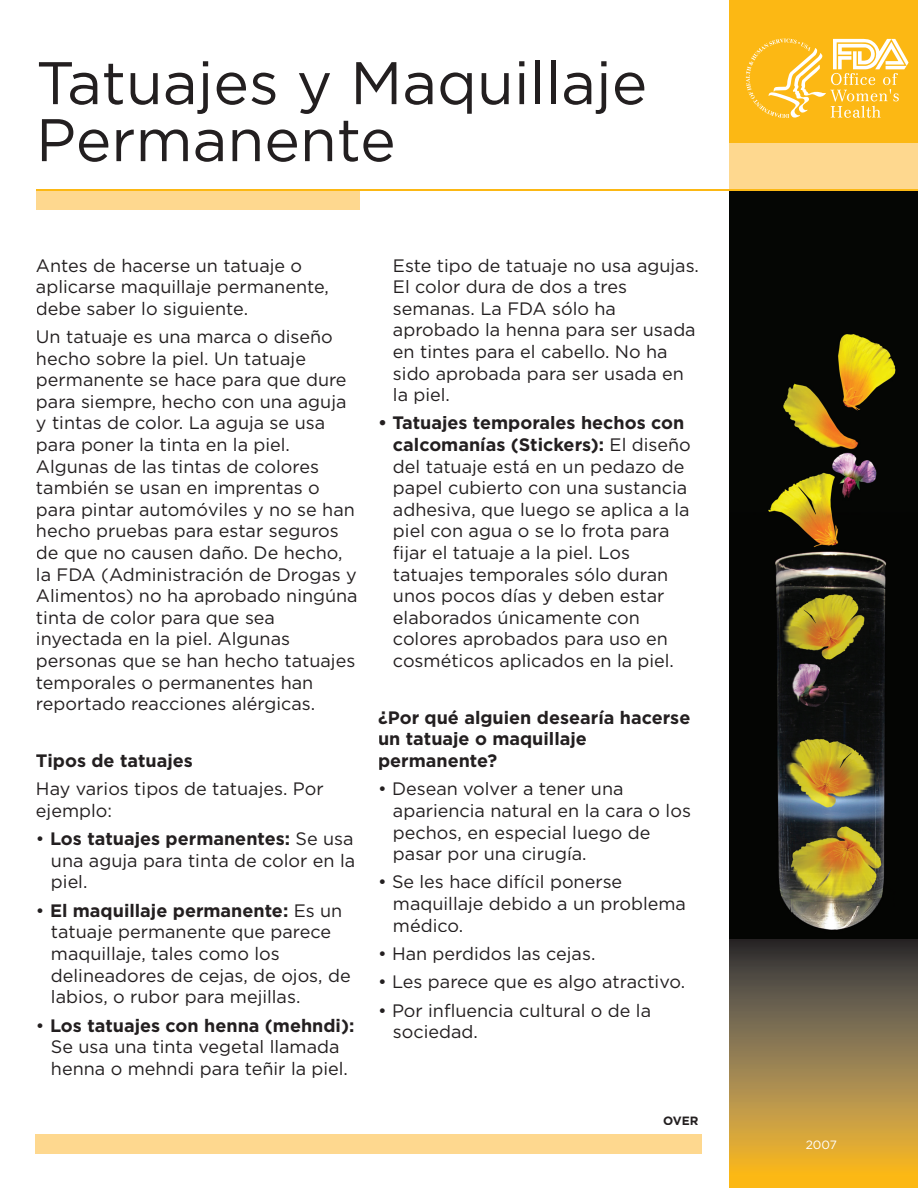
<style>
.page{position:relative;width:918px;height:1188px;background:#fff}
.page>*{position:absolute;margin:0;border:0;box-sizing:border-box;transform-origin:0 0}
.t1{font:60px/57px "Gotham";color:#231f20}
.t2{font:18px/21.6px "Gotham";color:#231f20}
.t3{font:700 18px/21.6px "Gotham";color:#231f20}
.t4{font:700 12px "Gotham";color:#231f20}
.t5{font:12px "Gotham";color:#fff}
.s1{font-weight:700}
</style>
<div class="page">
<img style="left:729px;top:190px;width:189px;height:750px">
<svg style="left:729px;top:940px;width:189px;height:248px"></svg>
<div style="left:36px;top:1134px;width:666px;height:19px;background:#fed88f"></div>
<div style="left:36px;top:190px;width:324px;height:19px;background:#fed88f"></div>
<div style="left:729px;top:0;width:189px;height:145px;background:#fcb814"></div>
<svg style="left:746px;top:39px;width:163px;height:79px"></svg>
<div style="left:729px;top:143px;width:189px;height:47px;background:#fed88f"></div>
<hr style="left:36px;top:189px;width:882px;height:1px;background:#fcb814">
<h1 class="t1" style="left:36px;top:53px;width:613px">Tatuajes y Maquillaje<br>Permanente</h1>
<p class="t2" style="left:36px;top:254px;width:295px">Antes de hacerse un tatuaje o aplicarse maquillaje permanente, debe saber lo siguiente.</p>
<p class="t2" style="left:36px;top:326px;width:323px">Un tatuaje es una marca o diseño hecho sobre la piel. Un tatuaje permanente se hace para que dure para siempre, hecho con una aguja y tintas de color. La aguja se usa para poner la tinta en la piel.<br>Algunas de las tintas de colores también se usan en imprentas o para pintar automóviles y no se han hecho pruebas para estar seguros de que no causen daño. De hecho, la FDA (Administración de Drogas y<br>Alimentos) no ha aprobado ningúna tinta de color para que sea inyectada en la piel. Algunas personas que se han hecho tatuajes temporales o permanentes han reportado reacciones alérgicas.</p>
<p class="t3" style="left:36px;top:749px;width:158px">Tipos de tatuajes</p>
<p class="t2" style="left:36px;top:778px;width:289px">Hay varios tipos de tatuajes. Por ejemplo:</p>
<p class="t2" style="left:51px;top:828px;width:306px;text-align:justify;text-indent:-15px">• <span class="s1">Los tatuajes permanentes:</span> Se usa una aguja para tinta de color en la piel.</p>
<p class="t2" style="left:51px;top:899px;width:301px;text-indent:-15px">• <span class="s1">El maquillaje permanente:</span> Es un tatuaje permanente que parece maquillaje, tales como los delineadores de cejas, de ojos, de labios, o rubor para mejillas.</p>
<p class="t2" style="left:36px;top:1014px;width:320px;text-align:center">• <span class="s1">Los tatuajes con henna (mehndi):<br></span>Se usa una tinta vegetal llamada henna o mehndi para teñir la piel.</p>
<p class="t2" style="left:393px;top:254px;width:308px">Este tipo de tatuaje no usa agujas.<br>El color dura de dos a tres semanas. La FDA sólo ha aprobado la henna para ser usada en tintes para el cabello. No ha sido aprobada para ser usada en la piel.</p>
<p class="t2" style="left:393px;top:412px;width:299px;text-indent:-15px"><span class="s1">• Tatuajes temporales hechos con calcomanías (Stickers):</span> El diseño del tatuaje está en un pedazo de papel cubierto con una sustancia adhesiva, que luego se aplica a la piel con agua o se lo frota para fijar el tatuaje a la piel. Los tatuajes temporales sólo duran unos pocos días y deben estar elaborados únicamente con colores aprobados para uso en cosméticos aplicados en la piel.</p>
<p class="t3" style="left:378px;top:706px;width:314px">¿Por qué alguien desearía hacerse un tatuaje o maquillaje permanente?</p>
<p class="t2" style="left:393px;top:778px;width:299px;text-indent:-15px">• Desean volver a tener una apariencia natural en la cara o los pechos, en especial luego de pasar por una cirugía.</p>
<p class="t2" style="left:393px;top:871px;width:295px;text-indent:-15px">• Se les hace difícil ponerse maquillaje debido a un problema médico.</p>
<p class="t2" style="left:378px;top:943px;width:219px">• Han perdidos las cejas.</p>
<p class="t2" style="left:378px;top:971px;width:309px">• Les parece que es algo atractivo.</p>
<p class="t2" style="left:393px;top:999px;width:260px;text-indent:-15px">• Por influencia cultural o de la sociedad.</p>
<p class="t4" style="left:663px;top:1113px;width:37px">OVER</p>
<p class="t5" style="left:806px;top:1138px;width:33px">2007</p>
</div>
